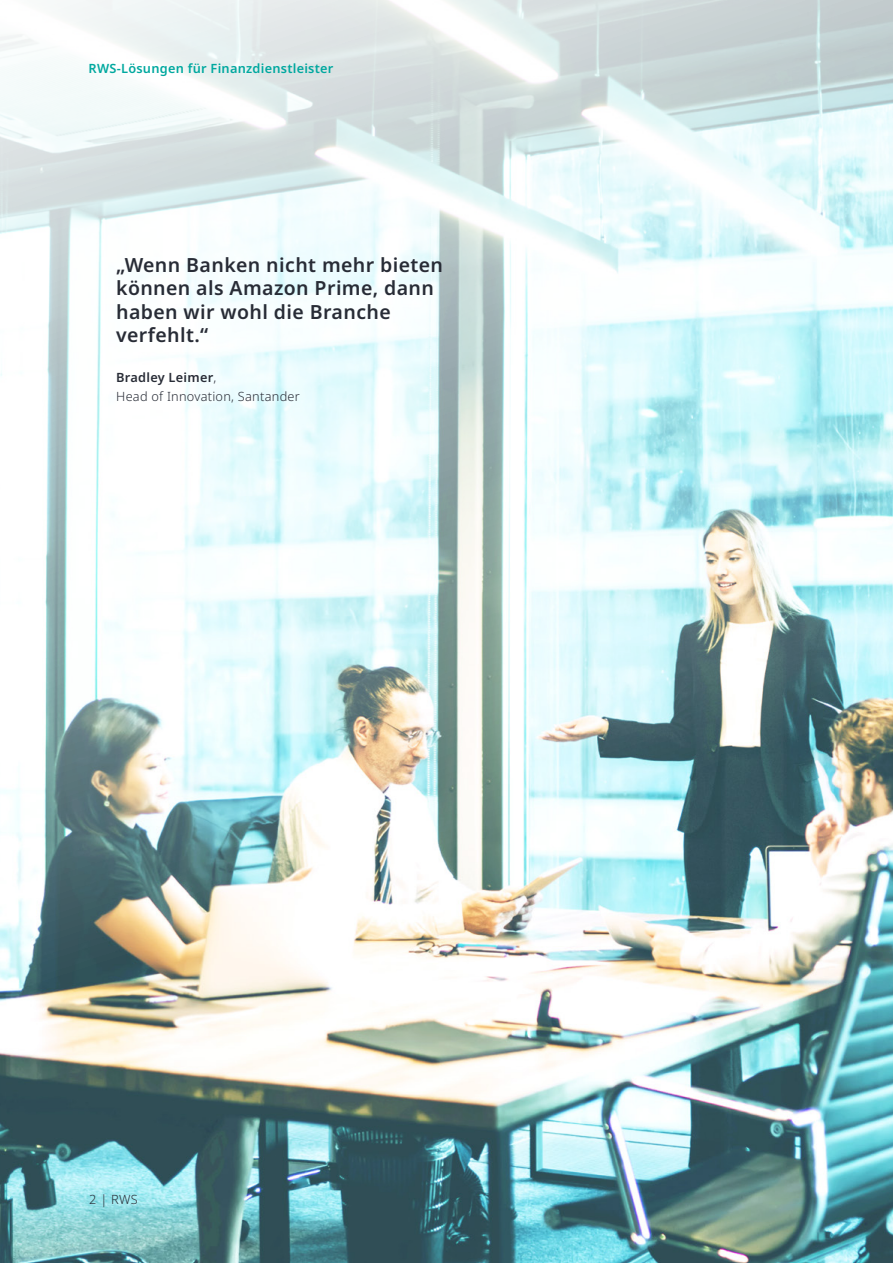
<style>
.page{position:relative;width:893px;height:1263px;background:#fff}
.page>*{position:absolute;margin:0;border:0;box-sizing:border-box;transform-origin:0 0}
.t1{font:600 19.5px/23.4px "Noto Sans";letter-spacing:.02em;color:#282c36}
.t2{font:300 12.75px/18.8px "Noto Sans";letter-spacing:.02em;color:#282c36}
.t3{font:600 12.75px "Noto Sans";letter-spacing:.02em;color:#00a89f}
.s1{font-weight:600}
</style>
<div class="page">
<img style="left:0;top:0;width:893px;height:1263px">
<p class="t3" style="left:89px;top:60px;width:246px">RWS-Lösungen für Finanzdienstleister</p>
<p class="t1" style="left:116px;top:254px;width:328px">„Wenn Banken nicht mehr bieten können als Amazon Prime, dann haben wir wohl die Branche verfehlt.“</p>
<p class="t2" style="left:116px;top:368px;width:185px"><span class="s1">Bradley Leimer</span>,<br>Head of Innovation, Santander</p>
<p class="t2" style="left:89px;top:1191px;width:50px">2 | RWS</p>
</div>
